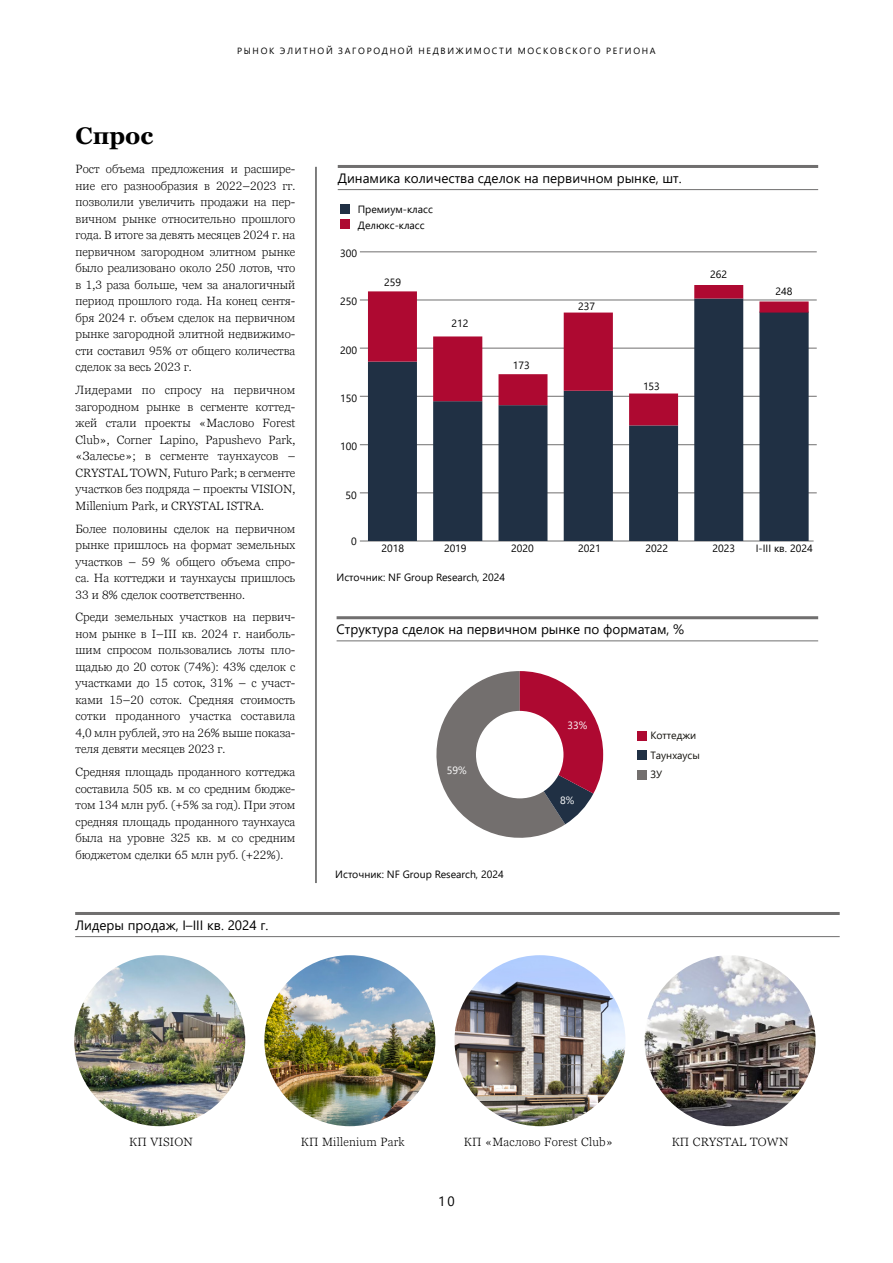
<style>
.page{position:relative;width:893px;height:1263px;background:#fff}
.page>*{position:absolute;margin:0;border:0;box-sizing:border-box;transform-origin:0 0}
.t1{font:700 24px "Georgia Pro";color:#000}
.t2{font:13.5px "Segoe UI";color:#000}
.t3{font:300 12px/16.5px "Georgia Pro";color:#000;text-align:justify}
.t4{font:300 12px "Georgia Pro";letter-spacing:.02em;color:#000}
.t5{font:10.5px/15.6px "Segoe UI";color:#000}
.t6{font:10.5px/19.5px "Segoe UI";color:#13110c}
.t7{font:10.5px "Segoe UI";color:#fff}
.t8{font:9px "Segoe UI";letter-spacing:.185em;color:#000}
</style>
<div class="page">
<hr style="left:337px;top:616px;width:481px;height:3px;background:#706f6f">
<hr style="left:337px;top:640px;width:481px;height:1px;background:#706f6f">
<hr style="left:338px;top:165px;width:480px;height:3px;background:#706f6f">
<hr style="left:338px;top:189px;width:480px;height:1px;background:#706f6f">
<svg style="left:436px;top:671px;width:167px;height:167px"></svg>
<div style="left:476px;top:711px;width:87px;height:87px;background:#fff;border-radius:50%"></div>
<div style="left:637px;top:731px;width:9px;height:9px;background:#ae0931"></div>
<div style="left:637px;top:751px;width:9px;height:9px;background:#203044"></div>
<div style="left:637px;top:770px;width:9px;height:9px;background:#736f6e"></div>
<hr style="left:316px;top:167px;width:1px;height:716px;background:#000">
<hr style="left:75px;top:912px;width:765px;height:3px;background:#706f6f">
<hr style="left:75px;top:936px;width:765px;height:1px;background:#706f6f">
<hr style="left:360px;top:252px;width:457px;height:1px;background:#706f6f">
<hr style="left:360px;top:300px;width:457px;height:1px;background:#706f6f">
<hr style="left:360px;top:348px;width:457px;height:1px;background:#706f6f">
<hr style="left:360px;top:396px;width:457px;height:1px;background:#706f6f">
<hr style="left:360px;top:444px;width:457px;height:1px;background:#706f6f">
<hr style="left:360px;top:493px;width:457px;height:1px;background:#706f6f">
<div style="left:341px;top:204px;width:9px;height:9px;background:#203044"></div>
<div style="left:341px;top:220px;width:9px;height:9px;background:#ae0931"></div>
<hr style="left:360px;top:541px;width:454px;height:1px;background:#706f6f">
<svg style="left:368px;top:425px;width:441px;height:116px;fill:#203044"></svg>
<svg style="left:368px;top:285px;width:441px;height:140px"></svg>
<img style="left:264px;top:955px;width:171px;height:171px;border-radius:85px">
<img style="left:645px;top:955px;width:171px;height:171px;border-radius:85px">
<img style="left:454px;top:955px;width:171px;height:171px;border-radius:85px">
<img style="left:74px;top:955px;width:171px;height:171px;border-radius:85px">
<p class="t8" style="left:237px;top:42px;width:420px">РЫНОК ЭЛИТНОЙ ЗАГОРОДНОЙ НЕДВИЖИМОСТИ МОСКОВСКОГО РЕГИОНА</p>
<h1 class="t1" style="left:76px;top:122px;width:79px">Спрос</h1>
<p class="t3" style="left:76px;top:161px;width:221px">Рост объема предложения и расшире&shy;ние его разнообразия в 2022–2023 гг. позволили увеличить продажи на пер&shy;вичном рынке относительно прошлого года. В итоге за девять месяцев 2024 г. на первичном загородном элитном рынке было реализовано около 250 лотов, что в 1,3 раза больше, чем за аналогичный период прошлого года. На конец сентя&shy;бря 2024 г. объем сделок на первичном рынке загородной элитной недвижимо&shy;сти составил 95% от общего количества сделок за весь 2023 г.</p>
<p class="t3" style="left:76px;top:382px;width:221px">Лидерами по спросу на первичном загородном рынке в сегменте коттед&shy;жей стали проекты «Маслово Forest Club», Corner Lapino, Papushevo Park, «Залесье»; в сегменте таунхаусов – CRYSTAL TOWN, Futuro Park; в сегменте участков без подряда – проекты VISION, Millenium Park, и CRYSTAL ISTRA.</p>
<p class="t3" style="left:76px;top:521px;width:221px">Более половины сделок на первичном рынке пришлось на формат земельных участков – 59 % общего объема спро&shy;са. На коттеджи и таунхаусы пришлось 33 и 8% сделок соответственно.</p>
<p class="t3" style="left:76px;top:609px;width:221px">Среди земельных участков на первич&shy;ном рынке в I–III кв. 2024 г. наиболь&shy;шим спросом пользовались лоты пло&shy;щадью до 20 соток (74%): 43% сделок с участками до 15 соток, 31% – с участ&shy;ками 15–20 соток. Средняя стоимость сотки проданного участка составила 4,0 млн рублей, это на 26% выше показа&shy;теля девяти месяцев 2023 г.</p>
<p class="t3" style="left:76px;top:764px;width:221px">Средняя площадь проданного коттеджа составила 505 кв. м со средним бюдже&shy;том 134 млн руб. (+5% за год). При этом средняя площадь проданного таунхауса была на уровне 325 кв. м со средним бюджетом сделки 65 млн руб. (+22%).</p>
<p class="t2" style="left:75px;top:912px;width:195px">Лидеры продаж, I–III кв. 2024 г.</p>
<p class="t2" style="left:338px;top:165px;width:345px">Динамика количества сделок на первичном рынке, шт.</p>
<p class="t5" style="left:358px;top:201px;width:77px">Премиум-класс<br>Делюкс-класс</p>
<p class="t5" style="left:340px;top:244px;width:18px">300</p>
<p class="t5" style="left:340px;top:293px;width:18px">250</p>
<p class="t5" style="left:340px;top:341px;width:18px">200</p>
<p class="t5" style="left:340px;top:389px;width:18px">150</p>
<p class="t5" style="left:340px;top:438px;width:18px">100</p>
<p class="t5" style="left:346px;top:486px;width:13px">50</p>
<p class="t5" style="left:351px;top:533px;width:7px">0</p>
<p class="t5" style="left:384px;top:274px;width:18px">259</p>
<p class="t5" style="left:452px;top:314px;width:18px">212</p>
<p class="t5" style="left:513px;top:356px;width:18px">173</p>
<p class="t5" style="left:578px;top:297px;width:18px">237</p>
<p class="t5" style="left:643px;top:377px;width:18px">153</p>
<p class="t5" style="left:710px;top:265px;width:18px">262</p>
<p class="t5" style="left:776px;top:282px;width:18px">248</p>
<p class="t5" style="left:381px;top:540px;width:24px">2018</p>
<p class="t5" style="left:444px;top:540px;width:24px">2019</p>
<p class="t5" style="left:511px;top:540px;width:24px">2020</p>
<p class="t5" style="left:578px;top:540px;width:24px">2021</p>
<p class="t5" style="left:645px;top:540px;width:24px">2022</p>
<p class="t5" style="left:713px;top:540px;width:24px">2023</p>
<p class="t5" style="left:756px;top:540px;width:58px">I-III кв. 2024</p>
<p class="t5" style="left:337px;top:568px;width:170px">Источник: NF Group Research, 2024</p>
<p class="t2" style="left:337px;top:617px;width:349px">Структура сделок на первичном рынке по форматам, %</p>
<p class="t7" style="left:447px;top:761px;width:21px">59%</p>
<p class="t5" style="left:335px;top:865px;width:170px">Источник: NF Group Research, 2024</p>
<p class="t7" style="left:567px;top:715px;width:21px">33%</p>
<p class="t7" style="left:560px;top:791px;width:16px">8%</p>
<p class="t6" style="left:650px;top:725px;width:51px">Коттеджи<br>Таунхаусы<br>ЗУ</p>
<p class="t4" style="left:129px;top:1135px;width:65px">КП VISION</p>
<p class="t4" style="left:301px;top:1135px;width:105px">КП Millenium Park</p>
<p class="t4" style="left:464px;top:1135px;width:151px">КП «Маслово Forest Club»</p>
<p class="t4" style="left:672px;top:1135px;width:118px">КП CRYSTAL TOWN</p>
<p class="t2" style="left:438px;top:1188px;width:18px">10</p>
</div>
